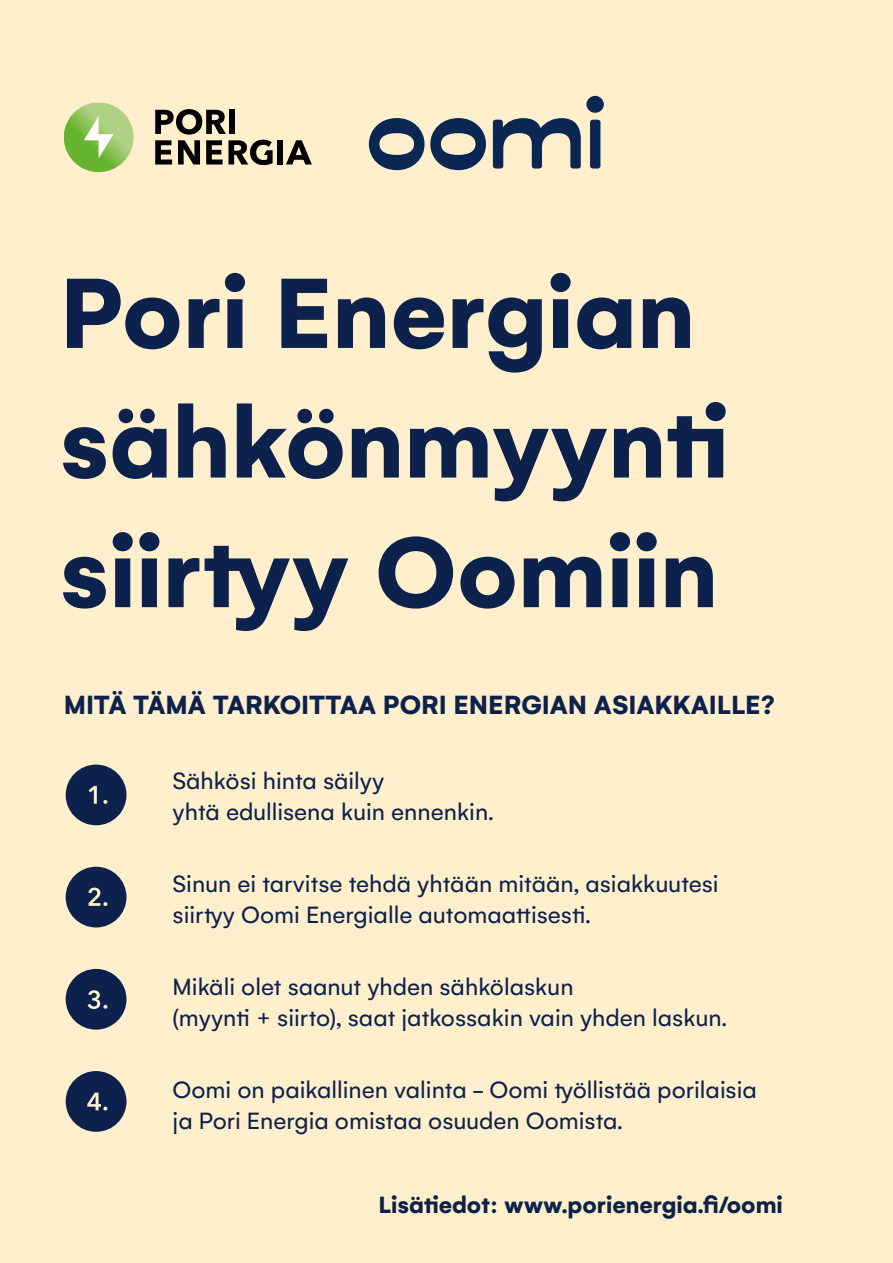
<style>
.page{position:relative;width:893px;height:1263px;background:#ffefcc}
.page>*{position:absolute;margin:0;border:0;box-sizing:border-box;transform-origin:0 0}
.t1{font:700 108px/129.6px "Gelion";color:#0c224c}
.t2{font:700 28.5px "Gelion";color:#0c224c}
.t3{font:25.5px/31.5px "Gelion";color:#0c224c}
.t4{font:700 25.5px "Gelion";color:#0c224c}
</style>
<div class="page">
<div style="left:66px;top:764px;width:60px;height:61px;background:#0c224c;border-radius:50%"></div>
<svg style="left:89px;top:786px;width:18px;height:18px"></svg>
<div style="left:66px;top:867px;width:60px;height:60px;background:#0c224c;border-radius:50%"></div>
<svg style="left:88px;top:887px;width:19px;height:19px"></svg>
<div style="left:66px;top:969px;width:60px;height:61px;background:#0c224c;border-radius:50%"></div>
<svg style="left:88px;top:990px;width:19px;height:19px"></svg>
<div style="left:66px;top:1071px;width:60px;height:61px;background:#0c224c;border-radius:50%"></div>
<svg style="left:87px;top:1092px;width:20px;height:18px"></svg>
<svg style="left:369px;top:96px;width:235px;height:74px"></svg>
<svg style="left:64px;top:103px;width:70px;height:69px"></svg>
<svg style="left:155px;top:109px;width:118px;height:56px"></svg>
<div style="left:277px;top:140px;width:6px;height:24px;background:#000"></div>
<svg style="left:286px;top:140px;width:26px;height:24px"></svg>
<h1 class="t1" style="left:60px;top:247px;width:671px">Pori Energian sähkönmyynti siirtyy Oomiin</h1>
<p class="t2" style="left:64px;top:687px;width:713px">MITÄ TÄMÄ TARKOITTAA PORI ENERGIAN ASIAKKAILLE?</p>
<p class="t3" style="left:173px;top:764px;width:322px">Sähkösi hinta säilyy<br>yhtä edullisena kuin ennenkin.</p>
<p class="t3" style="left:173px;top:867px;width:548px">Sinun ei tarvitse tehdä yhtään mitään, asiakkuutesi siirtyy Oomi Energialle automaattisesti.</p>
<p class="t3" style="left:173px;top:970px;width:556px">Mikäli olet saanut yhden sähkölaskun<br>(myynti + siirto), saat jatkossakin vain yhden laskun.</p>
<p class="t3" style="left:173px;top:1073px;width:586px">Oomi on paikallinen valinta - Oomi työllistää porilaisia ja Pori Energia omistaa osuuden Oomista.</p>
<p class="t4" style="left:378px;top:1189px;width:406px">Lisätiedot: www.porienergia.fi/oomi</p>
</div>
